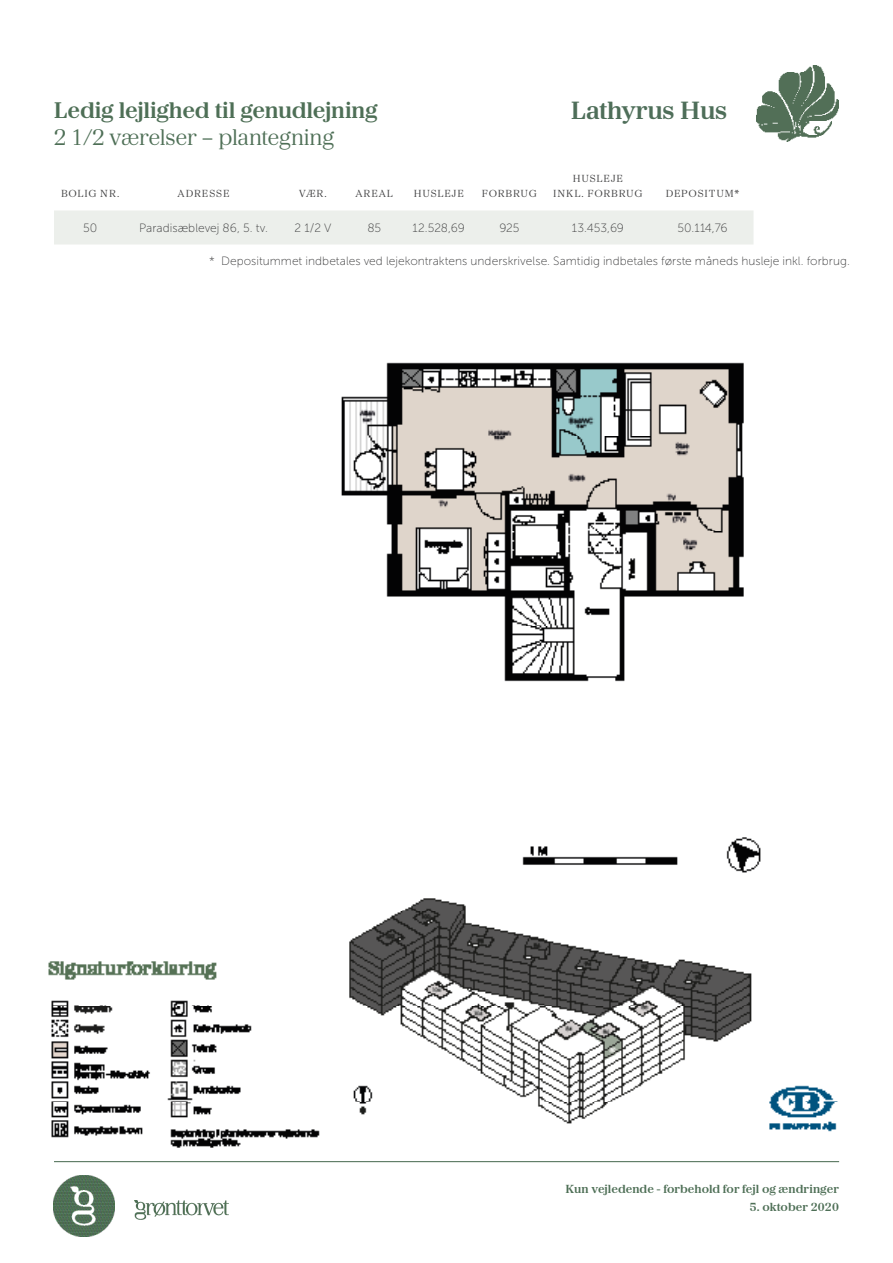
<style>
.page{position:relative;width:893px;height:1263px;background:#fff}
.page>*{position:absolute;margin:0;border:0;box-sizing:border-box;transform-origin:0 0}
.t1{font:700 25.5px "Italian Plate No 4 Expanded";letter-spacing:-.01em;color:#4e6e59}
.t2{font:700 23.1px/27.2px "Italian Plate No 4 Expanded";letter-spacing:-.01em;color:#4e6f56}
.t3{font:12px "Museo Sans 100";letter-spacing:.005em;color:#3e3e3f}
.t4{font:700 12px "Italian Plate No 4 Expanded";letter-spacing:.005em;color:#4e6f56}
.t5{font:10.5px/15px "Italian Plate No 4 Expanded";letter-spacing:.075em;color:#3e3e3f;text-align:center}
.s1{font-weight:400}
</style>
<div class="page">
<img style="left:54px;top:1176px;width:60px;height:60px">
<img style="left:134px;top:1201px;width:95px;height:19px">
<div style="left:54px;top:210px;width:699px;height:34px;background:#ecefeb"></div>
<hr style="left:54px;top:1161px;width:785px;height:1px;background:#4e6f56">
<img style="left:756px;top:66px;width:83px;height:76px">
<img style="left:48px;top:362px;width:790px;height:786px">
<p class="t2" style="left:54px;top:96px;width:325px">Ledig lejlighed til genudlejning<br><span class="s1">2 1/2 værelser – plantegning</span></p>
<p class="t5" style="left:61px;top:186px;width:60px">BOLIG NR.</p>
<p class="t5" style="left:178px;top:186px;width:53px">ADRESSE</p>
<p class="t5" style="left:299px;top:186px;width:29px">VÆR.</p>
<p class="t5" style="left:355px;top:186px;width:39px">AREAL</p>
<p class="t5" style="left:414px;top:186px;width:52px">HUSLEJE</p>
<p class="t5" style="left:482px;top:186px;width:57px">FORBRUG</p>
<p class="t1" style="left:571px;top:95px;width:158px">Lathyrus Hus</p>
<p class="t5" style="left:553px;top:171px;width:91px">HUSLEJE<br>INKL. FORBRUG</p>
<p class="t5" style="left:666px;top:186px;width:75px">DEPOSITUM*</p>
<p class="t3" style="left:83px;top:221px;width:16px">50</p>
<p class="t3" style="left:139px;top:221px;width:130px">Paradisæblevej 86, 5. tv.</p>
<p class="t3" style="left:295px;top:221px;width:38px">2 1/2 V</p>
<p class="t3" style="left:367px;top:221px;width:15px">85</p>
<p class="t3" style="left:413px;top:221px;width:54px">12.528,69</p>
<p class="t3" style="left:499px;top:221px;width:22px">925</p>
<p class="t3" style="left:572px;top:221px;width:54px">13.453,69</p>
<p class="t3" style="left:677px;top:221px;width:52px">50.114,76</p>
<p class="t3" style="left:209px;top:254px;width:642px">* Depositummet indbetales ved lejekontraktens underskrivelse. Samtidig indbetales første måneds husleje inkl. forbrug.</p>
<p class="t4" style="left:565px;top:1182px;width:275px">Kun vejledende - forbehold for fejl og ændringer</p>
<p class="t4" style="left:750px;top:1200px;width:91px">5. oktober 2020</p>
</div>
